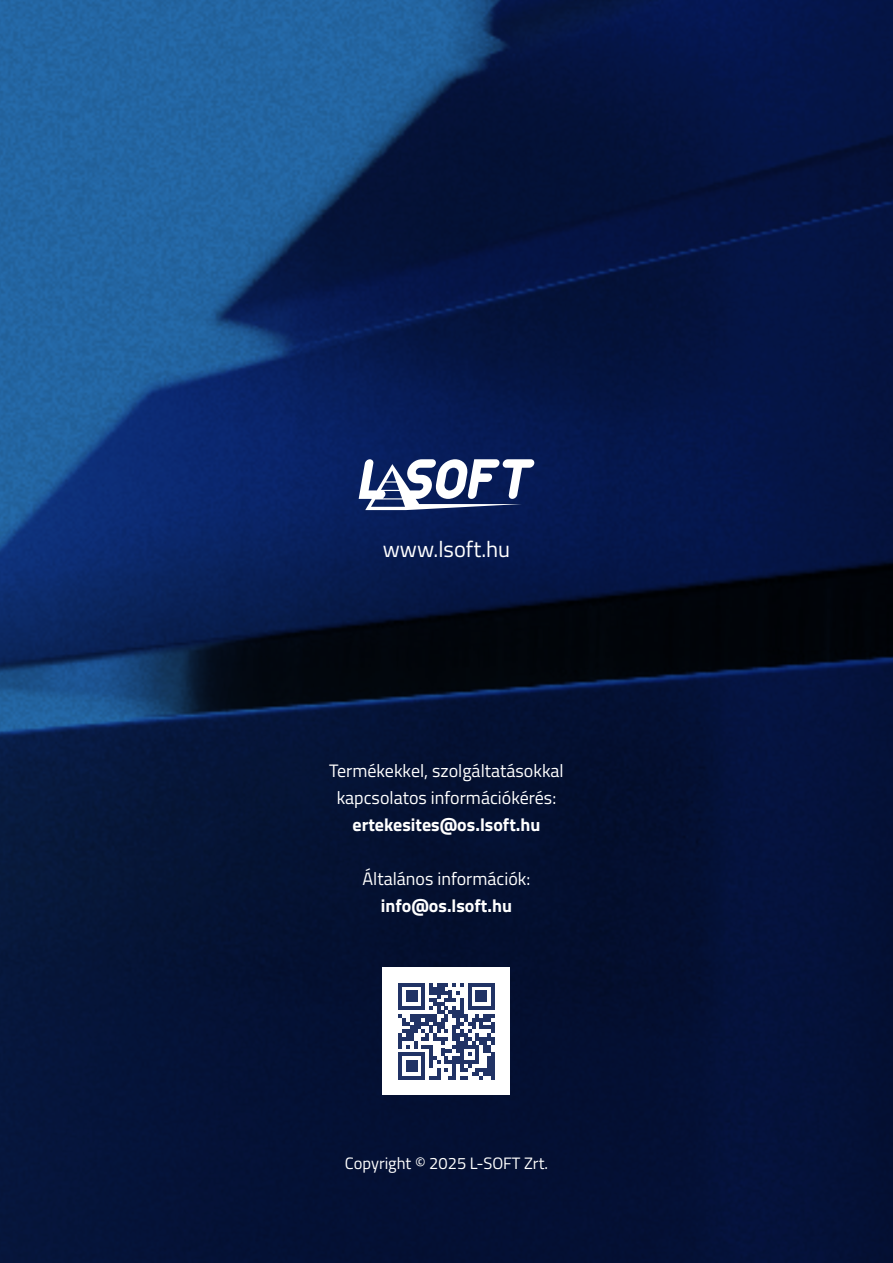
<style>
.page{position:relative;width:893px;height:1263px;background:#fff}
.page>*{position:absolute;margin:0;border:0;box-sizing:border-box;transform-origin:0 0}
.t1{font:22.5px "Titillium Web";color:#fff}
.t2{font:18px/27px "Titillium Web";color:#fff;text-align:center}
.t3{font:700 18px "Titillium Web";color:#fff}
.t4{font:16.5px "Titillium Web";color:#fff}
</style>
<div class="page">
<img style="left:0;top:0;width:893px;height:1263px">
<svg style="left:359px;top:459px;width:176px;height:51px"></svg>
<div style="left:383px;top:967px;width:127px;height:128px;background:#fff"></div>
<svg style="left:398px;top:983px;width:97px;height:96px"></svg>
<p class="t1" style="left:383px;top:533px;width:129px">www.lsoft.hu</p>
<p class="t2" style="left:329px;top:757px;width:236px">Termékekkel, szolgáltatásokkal kapcsolatos információkérés:</p>
<p class="t3" style="left:352px;top:811px;width:189px">ertekesites@os.lsoft.hu</p>
<p class="t2" style="left:362px;top:865px;width:169px">Általános információk:</p>
<p class="t3" style="left:381px;top:892px;width:133px">info@os.lsoft.hu</p>
<p class="t4" style="left:345px;top:1151px;width:205px">Copyright © 2025 L-SOFT Zrt.</p>
</div>
